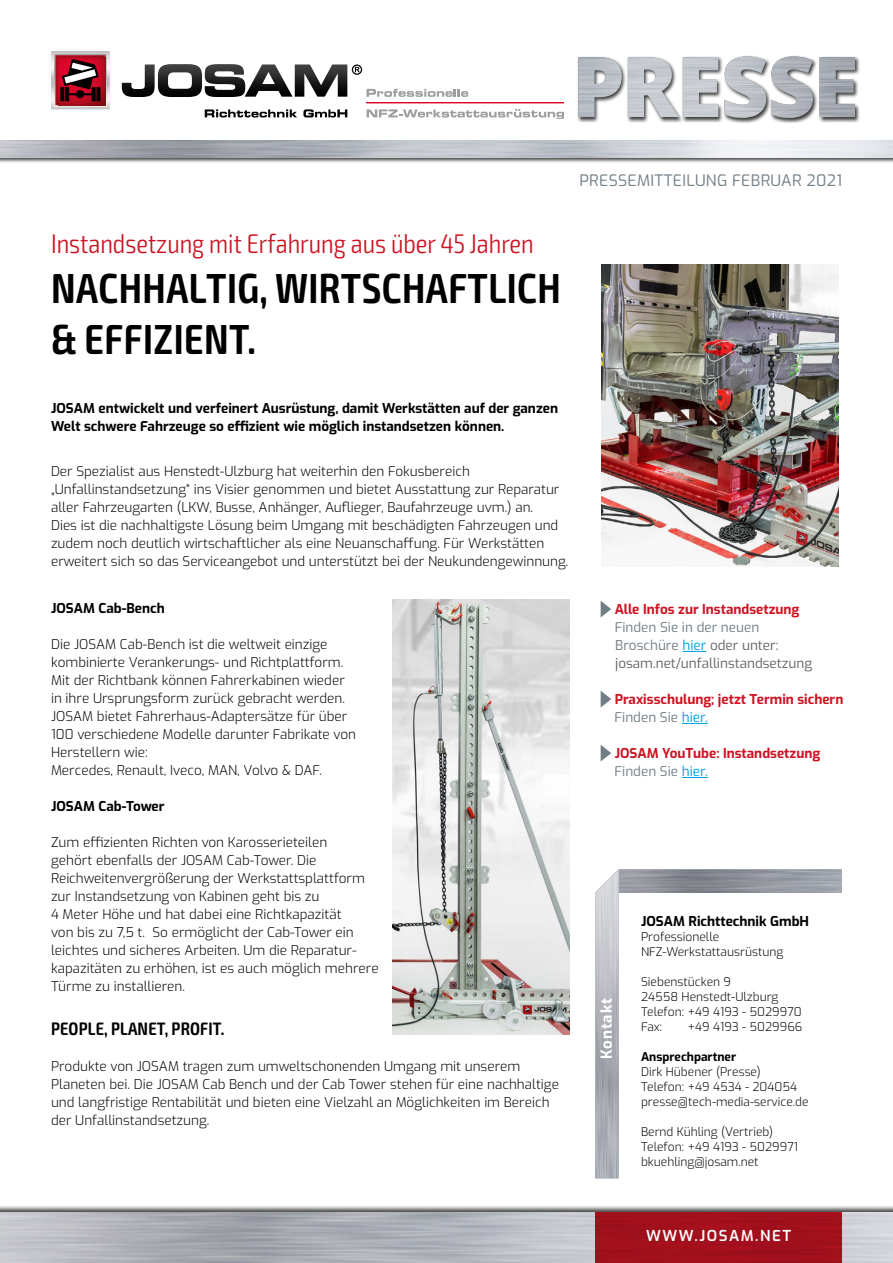
<style>
.page{position:relative;width:893px;height:1263px;background:#fff}
.page>*{position:absolute;margin:0;border:0;box-sizing:border-box;transform-origin:0 0}
.t1{font:600 condensed 42px/50.4px "Exo 2";letter-spacing:.01em;color:#000}
.t2{font:300 condensed 27px "Exo 2";color:#cd1423}
.t3{font:600 condensed 18px "Exo 2";letter-spacing:.01em;color:#000}
.t4{font:15.75px "Exo";letter-spacing:.02em;color:#717e86}
.t5{font:600 15px "Exo";letter-spacing:.1em;color:#fff}
.t6{font:700 15px "Exo";letter-spacing:.07em;color:#fff}
.t7{font:300 13.5px/18px "Exo";color:#000}
.t8{font:700 13.5px/18px "Exo";color:#000}
.t9{font:700 13.5px/18px "Exo";color:#cd1423}
.t10{font:13.5px/18px "Exo";color:#646363}
.t11{font:300 12px/15px "Exo";color:#000}
.t12{font:700 12px "Exo";color:#000}
.s1{color:#717e86}
.s2{color:#009fe3}
.s3{font-weight:400;color:#717e86}
.s4{font-weight:400;color:#009fe3}
</style>
<div class="page">
<img style="left:602px;top:265px;width:237px;height:301px">
<div style="left:0;top:139px;width:893px;height:24px;background:#000;opacity:.75"></div>
<img style="left:0;top:140px;width:893px;height:17px">
<svg style="left:205px;top:109px;width:92px;height:8px"></svg>
<svg style="left:303px;top:109px;width:44px;height:8px"></svg>
<svg style="left:51px;top:51px;width:59px;height:58px;background:#9e4d58"></svg>
<svg style="left:122px;top:64px;width:346px;height:33px"></svg>
<svg style="left:367px;top:109px;width:197px;height:10px"></svg>
<hr style="left:367px;top:102px;width:197px;height:1px;background:#dd052b">
<div style="left:0;top:1204px;width:893px;height:59px;background:#000;opacity:.75"></div>
<img style="left:0;top:1212px;width:893px;height:51px">
<div style="left:595px;top:1212px;width:247px;height:51px;background:#a2101c"></div>
<svg style="left:619px;top:869px;width:223px;height:24px;background:#91959d"></svg>
<img style="left:595px;top:869px;width:24px;height:309px">
<div style="left:577px;top:54px;width:283px;height:69px;background:#000;opacity:.75"></div>
<img style="left:578px;top:56px;width:277px;height:62px">
<svg style="left:682px;top:651px;width:24px;height:1px"></svg>
<svg style="left:682px;top:723px;width:26px;height:1px"></svg>
<svg style="left:682px;top:777px;width:26px;height:1px"></svg>
<svg style="left:601px;top:601px;width:10px;height:16px"></svg>
<svg style="left:601px;top:691px;width:10px;height:16px"></svg>
<svg style="left:601px;top:745px;width:10px;height:16px"></svg>
<img style="left:392px;top:600px;width:178px;height:434px">
<h2 class="t2" style="left:51px;top:228px;width:484px">Instandsetzung mit Erfahrung aus über 45 Jahren</h2>
<h1 class="t1" style="left:51px;top:264px;width:511px">NACHHALTIG, WIRTSCHAFTLICH &amp; EFFIZIENT.</h1>
<p class="t4" style="left:579px;top:169px;width:264px">PRESSEMITTEILUNG FEBRUAR 2021</p>
<p class="t8" style="left:51px;top:398px;width:509px">JOSAM entwickelt und verfeinert Ausrüstung, damit Werkstätten auf der ganzen<br>Welt schwere Fahrzeuge so effizient wie möglich instandsetzen können.</p>
<p class="t7" style="left:51px;top:462px;width:519px">Der Spezialist aus Henstedt-Ulzburg hat weiterhin den Fokusbereich „Unfallinstandsetzung“ ins Visier genommen und bietet Ausstattung zur Reparatur aller Fahrzeugarten (LKW, Busse, Anhänger, Auflieger, Baufahrzeuge uvm.) an.<br>Dies ist die nachhaltigste Lösung beim Umgang mit beschädigten Fahrzeugen und zudem noch deutlich wirtschaftlicher als eine Neuanschaffung. Für Werkstätten erweitert sich so das Serviceangebot und unterstützt bei der Neukundengewinnung.</p>
<p class="t8" style="left:51px;top:598px;width:115px">JOSAM Cab-Bench</p>
<p class="t7" style="left:51px;top:634px;width:307px">Die JOSAM Cab-Bench ist die weltweit einzige kombinierte Verankerungs- und Richtplattform.<br>Mit der Richtbank können Fahrerkabinen wieder in ihre Ursprungsform zurück gebracht werden.<br>JOSAM bietet Fahrerhaus-Adaptersätze für über 100 verschiedene Modelle darunter Fabrikate von Herstellern wie:<br>Mercedes, Renault, Iveco, MAN, Volvo &amp; DAF.</p>
<p class="t8" style="left:51px;top:796px;width:115px">JOSAM Cab-Tower</p>
<p class="t7" style="left:51px;top:832px;width:329px">Zum effizienten Richten von Karosserieteilen<br>gehört ebenfalls der JOSAM Cab-Tower. Die Reichweitenvergrößerung der Werkstattsplattform zur Instandsetzung von Kabinen geht bis zu<br>4 Meter Höhe und hat dabei eine Richtkapazität<br>von bis zu 7,5 t. So ermöglicht der Cab-Tower ein leichtes und sicheres Arbeiten. Um die Reparatur&shy;kapazitäten zu erhöhen, ist es auch möglich mehrere Türme zu installieren.</p>
<h3 class="t3" style="left:51px;top:1018px;width:175px">PEOPLE, PLANET, PROFIT.</h3>
<p class="t7" style="left:51px;top:1056px;width:509px">Produkte von JOSAM tragen zum umweltschonenden Umgang mit unserem Planeten bei. Die JOSAM Cab Bench und der Cab Tower stehen für eine nachhaltige und langfristige Rentabilität und bieten eine Vielzahl an Möglichkeiten im Bereich der Unfallinstandsetzung.</p>
<p class="t9" style="left:615px;top:600px;width:186px">Alle Infos zur Instandsetzung</p>
<p class="t10" style="left:615px;top:618px;width:199px"><span class="s1">Finden Sie in der neuen<br>Broschüre</span> <span class="s2">hier</span> oder unter: josam.net/unfallinstandsetzung</p>
<p class="t9" style="left:615px;top:690px;width:230px">Praxisschulung; jetzt Termin sichern<br><span class="s3">Finden Sie</span> <span class="s4">hier.</span></p>
<p class="t9" style="left:615px;top:744px;width:207px">JOSAM YouTube: Instandsetzung<br><span class="s3">Finden Sie</span> <span class="s4">hier.</span></p>
<p class="t6" style="left:595px;top:1059px;width:63px;rotate:-90deg">Kontakt</p>
<p class="t8" style="left:641px;top:911px;width:170px">JOSAM Richttechnik GmbH</p>
<p class="t11" style="left:641px;top:929px;width:144px">Professionelle<br>NFZ-Werkstattausrüstung</p>
<p class="t11" style="left:641px;top:973px;width:162px">Siebenstücken 9<br>24558 Henstedt-Ulzburg<br>Telefon: +49 4193 - 5029970<br>Fax:</p>
<p class="t11" style="left:688px;top:1018px;width:116px">+49 4193 - 5029966</p>
<p class="t12" style="left:641px;top:1047px;width:97px">Ansprechpartner</p>
<p class="t11" style="left:641px;top:1063px;width:169px">Dirk Hübener (Presse)<br>Telefon: +49 4534 - 204054 presse@tech-media-service.de</p>
<p class="t11" style="left:641px;top:1123px;width:159px">Bernd Kühling (Vertrieb)<br>Telefon: +49 4193 - 5029971 bkuehling@josam.net</p>
<p class="t5" style="left:646px;top:1224px;width:147px">WWW.JOSAM.NET</p>
</div>
